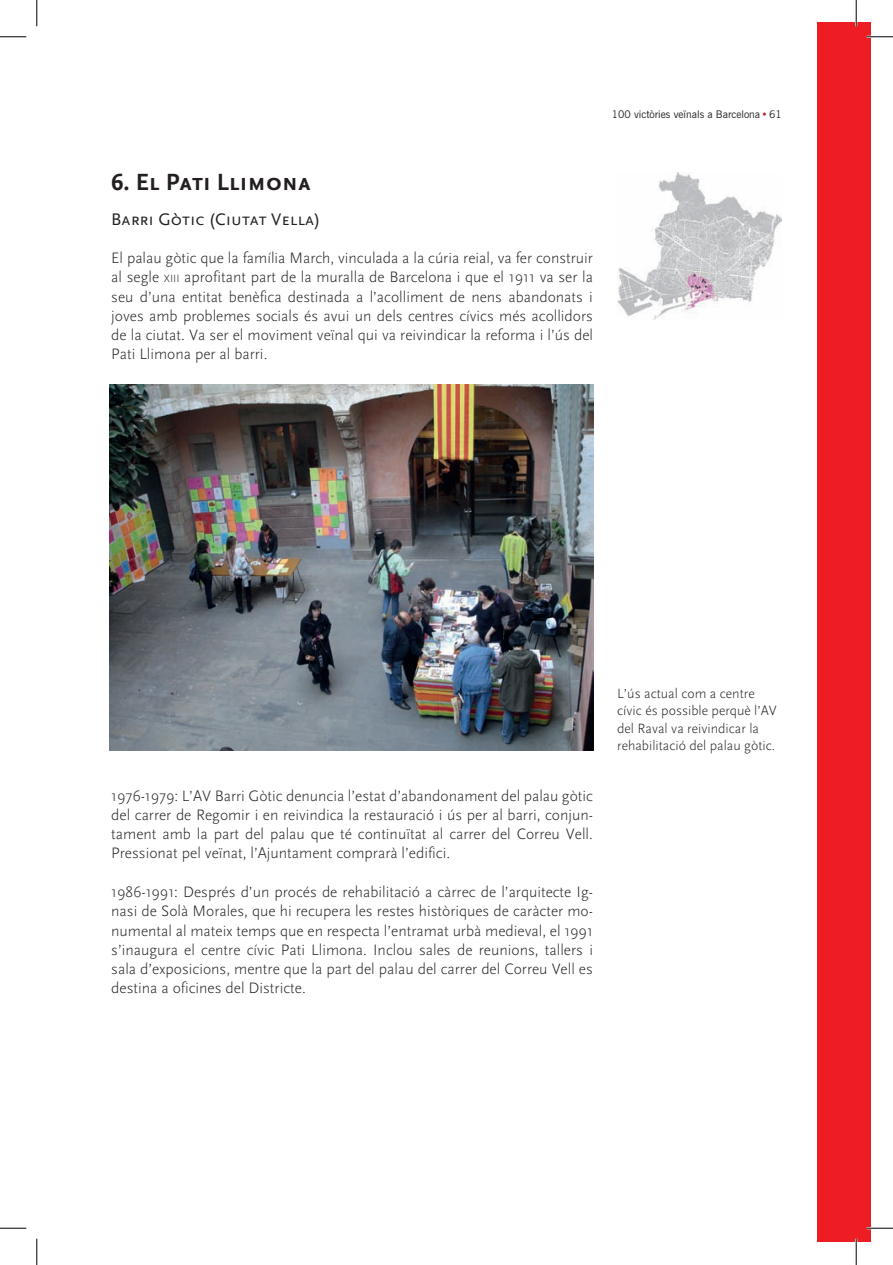
<style>
.page{position:relative;width:893px;height:1265px;background:#fff}
.page>*{position:absolute;margin:0;border:0;box-sizing:border-box;transform-origin:0 0}
.t1{font:700 24.5px "Scala Sans Caps";color:#231f20}
.t2{font:17.5px "Scala Sans Caps";color:#231f20}
.t3{font:300 15.75px/19.2px "Scala Sans";color:#231f20;text-align:justify}
.t4{font:300 14px/17.5px "Scala Sans";color:#231f20}
.t5{font:10.5px "News Gothic BT";color:#231f20}
.s1{color:#b7282e}
.s2{font-size:11.03px}
</style>
<div class="page">
<div style="left:817px;top:22px;width:53px;height:1218px;background:#ee1d23"></div>
<img style="left:110px;top:384px;width:482px;height:366px">
<img style="left:617px;top:172px;width:163px;height:147px">
<hr style="left:866px;top:36px;width:26px;height:2px;background:#fff">
<hr style="left:866px;top:1226px;width:26px;height:2px;background:#fff">
<hr style="left:854px;top:0;width:2px;height:26px;background:#fff">
<hr style="left:854px;top:1238px;width:2px;height:26px;background:#fff">
<svg style="left:0;top:36px;width:26px;height:1px"></svg>
<svg style="left:866px;top:36px;width:26px;height:1px"></svg>
<svg style="left:0;top:1227px;width:26px;height:1px"></svg>
<svg style="left:866px;top:1227px;width:26px;height:1px"></svg>
<svg style="left:36px;top:0;width:1px;height:26px"></svg>
<svg style="left:36px;top:1238px;width:1px;height:26px"></svg>
<svg style="left:855px;top:0;width:1px;height:26px"></svg>
<svg style="left:855px;top:1238px;width:1px;height:26px"></svg>
<p class="t5" style="left:611px;top:108px;width:171px">100 victòries veïnals a Barcelona <span class="s1">•</span> 61</p>
<h1 class="t1" style="left:111px;top:169px;width:201px">6. El Pati Llimona</h1>
<p class="t2" style="left:111px;top:209px;width:210px">Barri Gòtic (Ciutat Vella)</p>
<p class="t3" style="left:111px;top:248px;width:483px">El palau gòtic que la família March, vinculada a la cúria reial, va fer construir al segle <span class="s2">xiii</span> aprofitant part de la muralla de Barcelona i que el 1911 va ser la seu d’una entitat benèfica destinada a l’acolliment de nens abandonats i joves amb problemes socials és avui un dels centres cívics més acollidors de la ciutat. Va ser el moviment veïnal qui va reivindicar la reforma i l’ús del Pati Llimona per al barri.</p>
<p class="t3" style="left:111px;top:786px;width:483px">1976-1979: L’AV Barri Gòtic denuncia l’estat d’abandonament del palau gòtic del carrer de Regomir i en reivindica la restauració i ús per al barri, conjun&shy;tament amb la part del palau que té continuïtat al carrer del Correu Vell.<br>Pressionat pel veïnat, l’Ajuntament comprarà l’edifici.</p>
<p class="t3" style="left:111px;top:882px;width:483px">1986-1991: Després d’un procés de rehabilitació a càrrec de l’arquitecte Ig&shy;nasi de Solà Morales, que hi recupera les restes històriques de caràcter mo&shy;numental al mateix temps que en respecta l’entramat urbà medieval, el 1991 s’inaugura el centre cívic Pati Llimona. Inclou sales de reunions, tallers i sala d’exposicions, mentre que la part del palau del carrer del Correu Vell es destina a oficines del Districte.</p>
<p class="t4" style="left:617px;top:684px;width:161px">L’ús actual com a centre cívic és possible perquè l’AV del Raval va reivindicar la rehabilitació del palau gòtic.</p>
</div>
